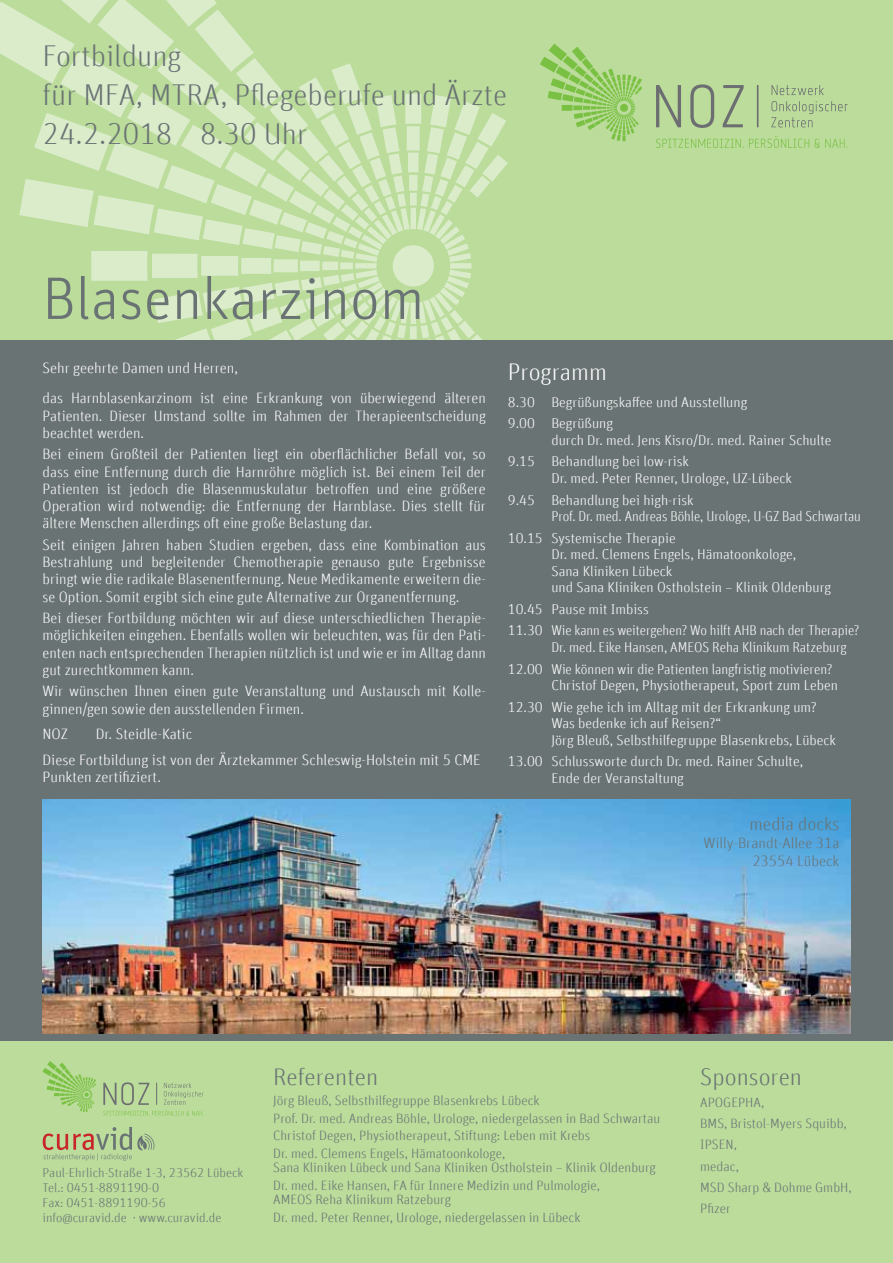
<style>
.page{position:relative;width:893px;height:1263px;background:#fff}
.page>*{position:absolute;margin:0;border:0;box-sizing:border-box;transform-origin:0 0}
.t1{font:300 60px "Unit Offc";color:#6a7374}
.t2{font:300 30px/39px "Unit Offc";color:#6a7374}
.t3{font:300 24px "Unit Offc";color:#6a7374}
.t4{font:300 24px "Unit Offc";color:#fff}
.t5{font:300 18px "Unit Offc";color:#6a7374}
.t6{font:300 15px/17.2px "Unit Offc";color:#fff}
.t7{font:300 15px/18px "Unit Offc";color:#6a7374;text-align:right}
.t8{font:300 14.25px/21.6px "Unit Offc";color:#fff}
.t9{font:300 14.25px/21.6px "Unit Offc";color:#fff;scale:.95 1}
.t10{font:300 14.25px/21.6px "Unit Offc";color:#fff;scale:.93 1}
.t11{font:300 13.5px/17.7px "Unit Offc";color:#6a7374}
.t12{font:300 12.9px/15px "Unit Offc";color:#6a7374}
</style>
<div class="page">
<div style="left:0;top:0;width:893px;height:383px;background:#bbdc9b"></div>
<svg style="left:363px;top:94px;width:143px;height:246px"></svg>
<svg style="left:284px;top:63px;width:79px;height:277px"></svg>
<svg style="left:0;top:0;width:284px;height:340px"></svg>
<svg style="left:656px;top:84px;width:88px;height:44px"></svg>
<svg style="left:771px;top:101px;width:76px;height:26px"></svg>
<svg style="left:772px;top:85px;width:52px;height:10px"></svg>
<hr style="left:757px;top:85px;width:1px;height:42px;background:#6d6e71">
<svg style="left:540px;top:44px;width:102px;height:97px"></svg>
<svg style="left:656px;top:136px;width:191px;height:12px"></svg>
<div style="left:0;top:340px;width:893px;height:892px;background:#6a7374"></div>
<div style="left:0;top:1042px;width:893px;height:221px;background:#bbdc9b"></div>
<svg style="left:43px;top:1127px;width:111px;height:34px"></svg>
<svg style="left:43px;top:1061px;width:53px;height:51px"></svg>
<svg style="left:103px;top:1082px;width:101px;height:34px"></svg>
<img style="left:43px;top:799px;width:808px;height:234px">
<h2 class="t2" style="left:43px;top:37px;width:466px">Fortbildung<br>für MFA, MTRA, Pflegeberufe und Ärzte<br>24.2.2018 8.30 Uhr</h2>
<h1 class="t1" style="left:43px;top:264px;width:383px">Blasenkarzinom</h1>
<p class="t6" style="left:43px;top:353px;width:445px;line-height:30px">Sehr geehrte Damen und Herren,<br>das Harnblasenkarzinom ist eine Erkrankung von überwiegend älteren</p>
<p class="t6" style="left:43px;top:407px;width:445px">Patienten. Dieser Umstand sollte im Rahmen der Therapieentscheidung beachtet werden.</p>
<p class="t6" style="left:43px;top:446px;width:445px;text-align:justify">Bei einem Großteil der Patienten liegt ein oberflächlicher Befall vor, so dass eine Entfernung durch die Harnröhre möglich ist. Bei einem Teil der Patienten ist jedoch die Blasenmuskulatur betroffen und eine größere Operation wird notwendig: die Entfernung der Harnblase. Dies stellt für ältere Menschen allerdings oft eine große Belastung dar.</p>
<p class="t6" style="left:43px;top:536px;width:445px;text-align:justify">Seit einigen Jahren haben Studien ergeben, dass eine Kombination aus Bestrahlung und begleitender Chemotherapie genauso gute Ergebnisse bringt wie die radikale Blasenentfernung. Neue Medikamente erweitern die&shy;se Option. Somit ergibt sich eine gute Alternative zur Organentfernung.</p>
<p class="t6" style="left:43px;top:609px;width:445px;text-align:justify">Bei dieser Fortbildung möchten wir auf diese unterschiedlichen Therapie&shy;möglichkeiten eingehen. Ebenfalls wollen wir beleuchten, was für den Pati&shy;enten nach entsprechenden Therapien nützlich ist und wie er im Alltag dann gut zurechtkommen kann.</p>
<p class="t6" style="left:43px;top:683px;width:445px">Wir wünschen Ihnen einen gute Veranstaltung und Austausch mit Kolle&shy;ginnen/gen sowie den ausstellenden Firmen.</p>
<p class="t6" style="left:43px;top:726px;width:27px">NOZ</p>
<p class="t6" style="left:43px;top:721px;width:440px;line-height:25.8px;text-indent:53px">Dr. Steidle-Katic<br>Diese Fortbildung ist von der Ärztekammer Schleswig-Holstein mit 5 CME</p>
<p class="t6" style="left:43px;top:769px;width:120px">Punkten zertifiziert.</p>
<h3 class="t4" style="left:508px;top:358px;width:101px">Programm</h3>
<p class="t8" style="left:508px;top:391px;width:241px">8.30 Begrüßungskaffee und Ausstellung<br>9.00 Begrüßung</p>
<p class="t8" style="left:508px;top:429px;width:325px;text-indent:44px">durch Dr. med. Jens Kisro/Dr. med. Rainer Schulte<br>9.15 Behandlung bei low-risk</p>
<p class="t8" style="left:508px;top:467px;width:286px;text-indent:44px">Dr. med. Peter Renner, Urologe, UZ-Lübeck<br>9.45 Behandlung bei high-risk</p>
<p class="t10" style="left:508px;top:505px;width:381px;text-indent:44px">Prof. Dr. med. Andreas Böhle, Urologe, U-GZ Bad Schwartau<br>10.15 Systemische Therapie</p>
<p class="t8" style="left:551px;top:546px;width:281px;line-height:16.5px">Dr. med. Clemens Engels, Hämatoonkologe,<br>Sana Kliniken Lübeck<br>und Sana Kliniken Ostholstein – Klinik Oldenburg</p>
<p class="t8" style="left:508px;top:598px;width:353px">10.45 Pause mit Imbiss<br>11.30 Wie kann es weitergehen? Wo hilft AHB nach der Therapie?</p>
<p class="t9" style="left:508px;top:636px;width:358px;text-indent:44px">Dr. med. Eike Hansen, AMEOS Reha Klinikum Ratzeburg<br>12.00 Wie können wir die Patienten langfristig motivieren?</p>
<p class="t8" style="left:508px;top:674px;width:332px;text-indent:44px">Christof Degen, Physiotherapeut, Sport zum Leben<br>12.30 Wie gehe ich im Alltag mit der Erkrankung um?</p>
<p class="t8" style="left:551px;top:715px;width:286px;line-height:16.5px">Was bedenke ich auf Reisen?“<br>Jörg Bleuß, Selbsthilfegruppe Blasenkrebs, Lübeck</p>
<p class="t8" style="left:551px;top:753px;width:253px;line-height:16.5px;text-indent:-44px">13.00 Schlussworte durch Dr. med. Rainer Schulte,<br>Ende der Veranstaltung</p>
<p class="t5" style="left:749px;top:813px;width:91px">media docks</p>
<p class="t7" style="left:704px;top:833px;width:137px">Willy-Brandt-Allee 31a<br>23554 Lübeck</p>
<p class="t12" style="left:43px;top:1165px;width:202px">Paul-Ehrlich-Straße 1-3, 23562 Lübeck<br>Tel.: 0451-8891190-0<br>Fax: 0451-8891190-56 info@curavid.de · www.curavid.de</p>
<h3 class="t3" style="left:273px;top:1063px;width:106px">Referenten</h3>
<p class="t11" style="left:273px;top:1091px;width:389px">Jörg Bleuß, Selbsthilfegruppe Blasenkrebs Lübeck<br>Prof. Dr. med. Andreas Böhle, Urologe, niedergelassen in Bad Schwartau Christof Degen, Physiotherapeut, Stiftung: Leben mit Krebs<br>Dr. med. Clemens Engels, Hämatoonkologe,</p>
<p class="t11" style="left:273px;top:1159px;width:384px">Sana Kliniken Lübeck und Sana Kliniken Ostholstein – Klinik Oldenburg<br>Dr. med. Eike Hansen, FA für Innere Medizin und Pulmologie,</p>
<p class="t11" style="left:273px;top:1191px;width:309px">AMEOS Reha Klinikum Ratzeburg<br>Dr. med. Peter Renner, Urologe, niedergelassen in Lübeck</p>
<h3 class="t3" style="left:700px;top:1063px;width:103px">Sponsoren</h3>
<p class="t11" style="left:700px;top:1091px;width:153px;line-height:21.3px">APOGEPHA,<br>BMS, Bristol-Myers Squibb,<br>IPSEN,<br>medac,<br>MSD Sharp &amp; Dohme GmbH,<br>Pfizer</p>
</div>
